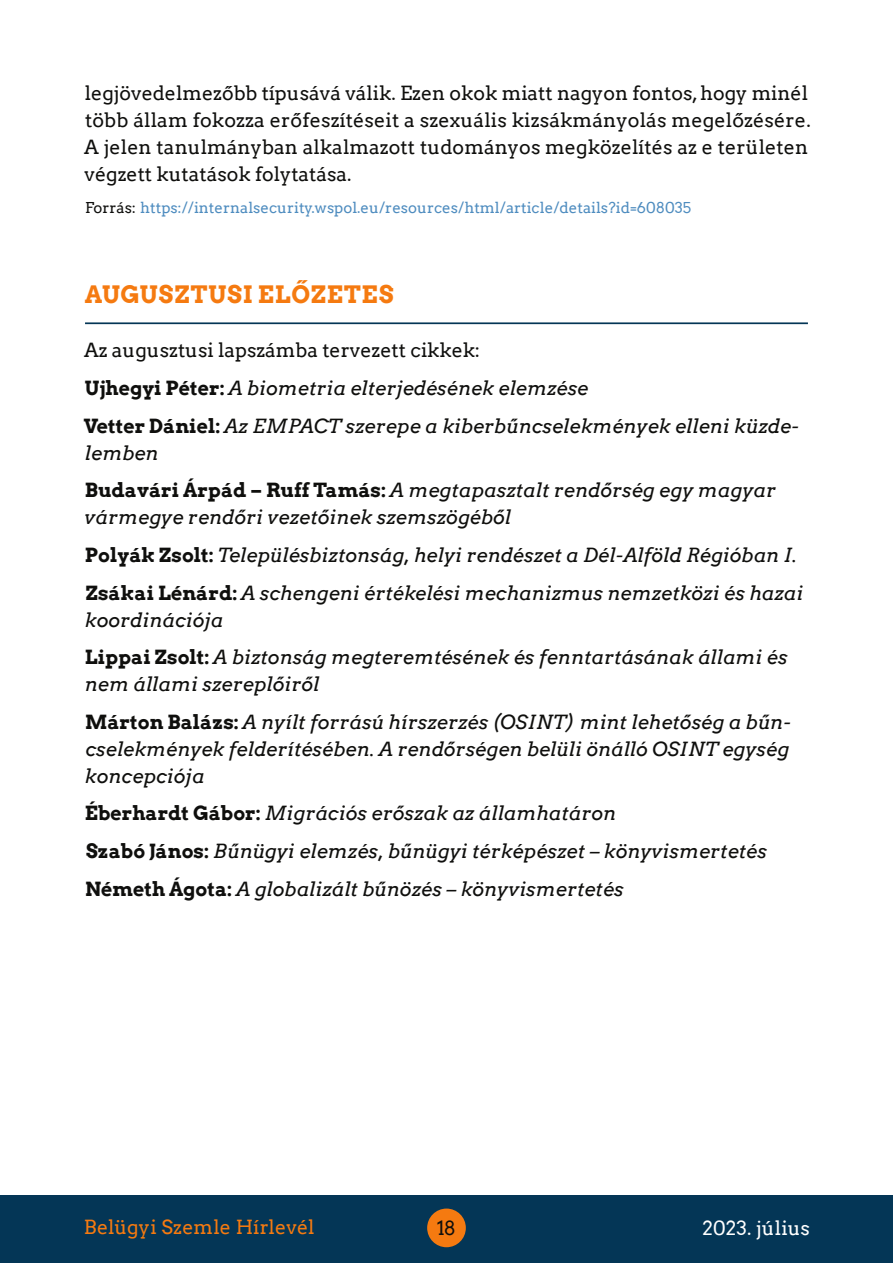
<style>
.page{position:relative;width:893px;height:1263px;background:#fff}
.page>*{position:absolute;margin:0;border:0;box-sizing:border-box;transform-origin:0 0}
.t1{font:700 24px "Arvo";letter-spacing:.03em;color:#f57a10}
.t2{font:italic 19.5px/37.7px "Arvo";color:#0f0f0d}
.t3{font:19.5px/27px "Arvo";letter-spacing:.005em;color:#0f0f0d}
.t4{font:19.5px "Arvo";letter-spacing:.01em;color:#f57a10}
.t5{font:19.5px "Arvo";color:#fff}
.t6{font:15px "Arvo";color:#4e8cbf}
.s1{color:#0f0f0d}
.s2{font-style:normal}
.s3{font-weight:700;font-style:normal}
</style>
<div class="page">
<div style="left:0;top:1195px;width:893px;height:68px;background:#043656"></div>
<div style="left:427px;top:1208px;width:39px;height:39px;background:#f57a10;border-radius:50%"></div>
<hr style="left:85px;top:322px;width:723px;height:2px;background:#043656">
<p class="t3" style="left:84px;top:79px;width:728px">legjövedelmezőbb típusává válik. Ezen okok miatt nagyon fontos,hogy minél több állam fokozza erőfeszítéseit a szexuális kizsákmányolás megelőzésére.<br>A jelen tanulmányban alkalmazott tudományos megközelítés az e területen végzett kutatások folytatása.</p>
<p class="t6" style="left:85px;top:198px;width:608px"><span class="s1">Forrás:</span> https://internalsecurity.wspol.eu/resources/html/article/details?id=608035</p>
<p class="t1" style="left:85px;top:280px;width:310px">AUGUSZTUSI ELŐZETES</p>
<p class="t2" style="left:84px;top:331px;width:717px"><span class="s2">Az augusztusi lapszámba tervezett cikkek:<br></span><span class="s3">Ujhegyi Péter:</span> A biometria elterjedésének elemzése<br><span class="s3">Vetter Dániel:</span> Az EMPACT szerepe a kiberbűncselekmények elleni küzde-</p>
<p class="t2" style="left:85px;top:433px;width:693px">lemben<br><span class="s3">Budavári Árpád – Ruff Tamás:</span> A megtapasztalt rendőrség egy magyar</p>
<p class="t2" style="left:85px;top:498px;width:720px">vármegye rendőri vezetőinek szemszögéből<br><span class="s3">Polyák Zsolt:</span> Településbiztonság, helyi rendészet a Dél-Alföld Régióban I.<br><span class="s3">Zsákai Lénárd:</span> A schengeni értékelési mechanizmus nemzetközi és hazai</p>
<p class="t2" style="left:85px;top:600px;width:704px">koordinációja<br><span class="s3">Lippai Zsolt:</span> A biztonság megteremtésének és fenntartásának állami és</p>
<p class="t2" style="left:85px;top:665px;width:708px">nem állami szereplőiről<br><span class="s3">Márton Balázs:</span> A nyílt forrású hírszerzés (OSINT) mint lehetőség a bűn-</p>
<p class="t2" style="left:85px;top:735px;width:706px;line-height:27px">cselekmények felderítésében. A rendőrségen belüli önálló OSINT egység koncepciója</p>
<p class="t2" style="left:85px;top:794px;width:684px"><span class="s3">Éberhardt Gábor:</span> Migrációs erőszak az államhatáron<br><span class="s3">Szabó János:</span> Bűnügyi elemzés, bűnügyi térképészet – könyvismertetés<br><span class="s3">Németh Ágota:</span> A globalizált bűnözés – könyvismertetés</p>
<p class="t4" style="left:84px;top:1215px;width:232px">Belügyi Szemle Hírlevél</p>
<p class="t3" style="left:437px;top:1215px;width:21px">18</p>
<p class="t5" style="left:703px;top:1216px;width:109px">2023. július</p>
</div>
